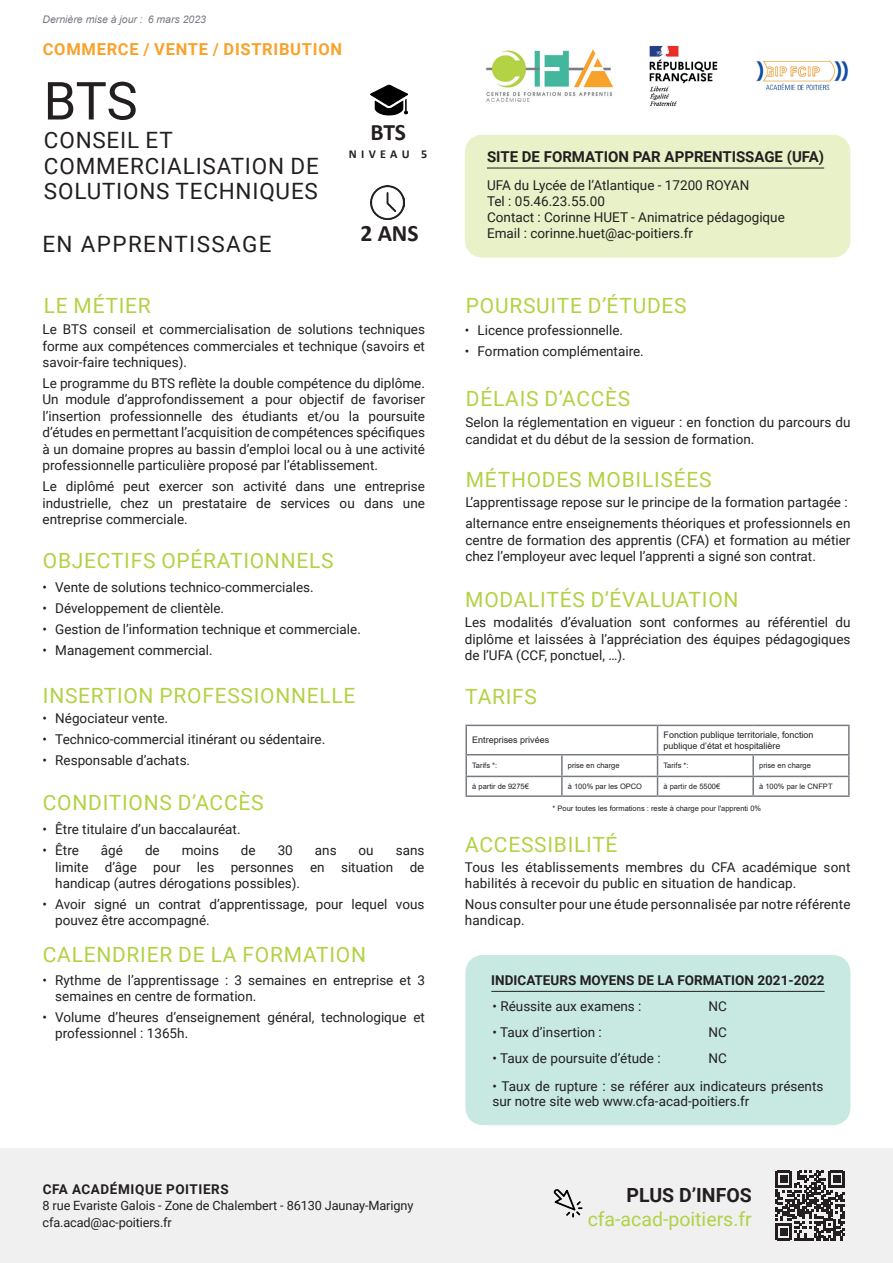
<style>
.page{position:relative;width:893px;height:1263px;background:#fff}
.page>*{position:absolute;margin:0;border:0;box-sizing:border-box;transform-origin:0 0}
.t1{font:52.5px "Roboto";color:#231f20}
.t2{font:700 23.55px "Calibri";color:#231f20}
.t3{font:22.5px/25.5px "Roboto";letter-spacing:.035em;color:#231f20}
.t4{font:22.5px "Roboto";letter-spacing:.06em;color:#231f20}
.t5{font:21px "Roboto";letter-spacing:.035em;color:#b2d244}
.t6{font:19.5px "Roboto";color:#b2d244}
.t7{font:700 19.5px "Roboto";color:#231f20}
.t8{font:700 16.5px "Roboto";letter-spacing:.045em;color:#f9a22b}
.t9{font:700 15px "Roboto";color:#231f20}
.t10{font:13.5px/16.5px "Roboto";color:#231f20}
.t11{font:700 13.5px "Roboto";color:#231f20}
.t12{font:700 13.5px "Roboto";letter-spacing:.045em;color:#231f20}
.t13{font:12.75px/16.5px "Roboto";letter-spacing:-.01em;color:#231f20}
.t14{font:700 12.15px "Calibri";letter-spacing:.36em;color:#231f20}
.t15{font:italic 10.5px "Arial";color:#777b82}
.t16{font:9px/10.8px "Arial";color:#231f20}
.t17{font:7.5px "Arial";color:#231f20}
</style>
<div class="page">
<div style="left:0;top:1148px;width:893px;height:115px;background:#f0f0f1"></div>
<img style="left:486px;top:49px;width:128px;height:53px">
<img style="left:371px;top:185px;width:34px;height:34px">
<img style="left:371px;top:84px;width:37px;height:32px">
<div style="left:465px;top:135px;width:385px;height:122px;background:#e8f1c7;border-radius:17px"></div>
<hr style="left:487px;top:168px;width:337px;height:1px;background:#231f20">
<div style="left:465px;top:955px;width:385px;height:170px;background:#c7e9e1;border-radius:17px"></div>
<hr style="left:491px;top:991px;width:334px;height:1px;background:#231f20">
<img style="left:649px;top:45px;width:199px;height:61px">
<svg style="left:775px;top:1170px;width:70px;height:70px"></svg>
<img style="left:554px;top:1189px;width:28px;height:28px">
<hr style="left:848px;top:726px;width:2px;height:28px;background:#777b82">
<hr style="left:465px;top:725px;width:97px;height:1px;background:#777b82">
<hr style="left:465px;top:726px;width:2px;height:28px;background:#777b82">
<hr style="left:562px;top:725px;width:95px;height:1px;background:#777b82">
<hr style="left:657px;top:725px;width:96px;height:1px;background:#777b82">
<hr style="left:753px;top:725px;width:97px;height:1px;background:#777b82">
<hr style="left:465px;top:754px;width:97px;height:1px;background:#777b82">
<hr style="left:465px;top:755px;width:2px;height:21px;background:#777b82">
<hr style="left:562px;top:754px;width:95px;height:1px;background:#777b82">
<hr style="left:561px;top:755px;width:2px;height:21px;background:#777b82">
<hr style="left:657px;top:754px;width:96px;height:1px;background:#777b82">
<hr style="left:753px;top:754px;width:97px;height:1px;background:#777b82">
<hr style="left:752px;top:755px;width:2px;height:21px;background:#777b82">
<hr style="left:848px;top:755px;width:2px;height:21px;background:#777b82">
<hr style="left:465px;top:776px;width:97px;height:1px;background:#777b82">
<svg style="left:465px;top:777px;width:2px;height:18px"></svg>
<hr style="left:562px;top:776px;width:95px;height:1px;background:#777b82">
<svg style="left:561px;top:777px;width:2px;height:18px"></svg>
<hr style="left:657px;top:776px;width:96px;height:1px;background:#777b82">
<svg style="left:657px;top:726px;width:1px;height:69px"></svg>
<hr style="left:753px;top:776px;width:97px;height:1px;background:#777b82">
<svg style="left:752px;top:777px;width:2px;height:18px"></svg>
<svg style="left:848px;top:777px;width:2px;height:18px"></svg>
<hr style="left:465px;top:795px;width:97px;height:2px;background:#777b82">
<hr style="left:562px;top:795px;width:95px;height:2px;background:#777b82">
<hr style="left:657px;top:795px;width:96px;height:2px;background:#777b82">
<hr style="left:753px;top:795px;width:97px;height:2px;background:#777b82">
<p class="t15" style="left:43px;top:13px;width:165px">Dernière mise à jour : 6 mars 2023</p>
<p class="t8" style="left:43px;top:37px;width:301px">COMMERCE / VENTE / DISTRIBUTION</p>
<h1 class="t1" style="left:44px;top:64px;width:96px">BTS</h1>
<h3 class="t3" style="left:44px;top:126px;width:276px">CONSEIL ET<br>COMMERCIALISATION DE<br>SOLUTIONS TECHNIQUES</h3>
<h3 class="t4" style="left:43px;top:228px;width:230px">EN APPRENTISSAGE</h3>
<h2 class="t2" style="left:371px;top:116px;width:37px">BTS</h2>
<p class="t14" style="left:349px;top:145px;width:80px">NIVEAU 5</p>
<p class="t9" style="left:487px;top:146px;width:339px">SITE DE FORMATION PAR APPRENTISSAGE (UFA)</p>
<p class="t10" style="left:487px;top:176px;width:299px">UFA du Lycée de l’Atlantique - 17200 ROYAN<br>Tel : 05.46.23.55.00<br>Contact : Corinne HUET - Animatrice pédagogique Email : corinne.huet@ac-poitiers.fr</p>
<h2 class="t2" style="left:360px;top:216px;width:60px">2 ANS</h2>
<h3 class="t5" style="left:44px;top:290px;width:109px">LE MÉTIER</h3>
<p class="t10" style="left:43px;top:321px;width:384px;text-align:justify">Le BTS conseil et commercialisation de solutions techniques forme aux compétences commerciales et technique (savoirs et savoir-faire techniques).</p>
<p class="t10" style="left:43px;top:374px;width:384px;text-align:justify">Le programme du BTS reflète la double compétence du diplôme.<br>Un module d’approfondissement a pour objectif de favoriser l’insertion professionnelle des étudiants et/ou la poursuite d’études en permettant l’acquisition de compétences spécifiques à un domaine propres au bassin d’emploi local ou à une activité professionnelle particulière proposé par l’établissement.</p>
<p class="t10" style="left:43px;top:478px;width:384px;text-align:justify">Le diplômé peut exercer son activité dans une entreprise industrielle, chez un prestataire de services ou dans une entreprise commerciale.</p>
<h3 class="t5" style="left:43px;top:546px;width:292px">OBJECTIFS OPÉRATIONNELS</h3>
<p class="t10" style="left:43px;top:579px;width:273px">• Vente de solutions technico-commerciales.</p>
<p class="t10" style="left:43px;top:599px;width:183px">• Développement de clientèle.</p>
<p class="t10" style="left:43px;top:620px;width:320px">• Gestion de l’information technique et commerciale.</p>
<p class="t10" style="left:43px;top:641px;width:172px">• Management commercial.</p>
<h3 class="t5" style="left:43px;top:681px;width:314px">INSERTION PROFESSIONNELLE</h3>
<p class="t10" style="left:43px;top:710px;width:127px">• Négociateur vente.</p>
<p class="t10" style="left:43px;top:730px;width:284px">• Technico-commercial itinérant ou sédentaire.</p>
<p class="t10" style="left:43px;top:751px;width:149px">• Responsable d’achats.</p>
<h3 class="t5" style="left:43px;top:788px;width:222px">CONDITIONS D’ACCÈS</h3>
<p class="t10" style="left:43px;top:821px;width:200px">• Être titulaire d’un baccalauréat.</p>
<p class="t10" style="left:43px;top:842px;width:38px">• Être</p>
<p class="t10" style="left:101px;top:842px;width:24px">âgé</p>
<p class="t10" style="left:145px;top:842px;width:16px">de</p>
<p class="t10" style="left:182px;top:842px;width:39px">moins</p>
<p class="t10" style="left:241px;top:842px;width:16px">de</p>
<p class="t10" style="left:278px;top:842px;width:17px">30</p>
<p class="t10" style="left:315px;top:842px;width:23px">ans</p>
<p class="t10" style="left:359px;top:842px;width:17px">ou</p>
<p class="t10" style="left:55px;top:842px;width:371px;text-align:justify;text-indent:340px">sans limite d’âge pour les personnes en situation de handicap (autres dérogations possibles).</p>
<p class="t10" style="left:55px;top:895px;width:371px;text-indent:-13px">• Avoir signé un contrat d’apprentissage, pour lequel vous pouvez être accompagné.</p>
<h3 class="t5" style="left:43px;top:940px;width:325px">CALENDRIER DE LA FORMATION</h3>
<p class="t10" style="left:55px;top:971px;width:371px;text-indent:-13px">• Rythme de l’apprentissage : 3 semaines en entreprise et 3 semaines en centre de formation.</p>
<p class="t10" style="left:55px;top:1008px;width:371px;text-indent:-13px">• Volume d’heures d’enseignement général, technologique et professionnel : 1365h.</p>
<p class="t12" style="left:43px;top:1179px;width:188px">CFA ACADÉMIQUE POITIERS</p>
<p class="t13" style="left:43px;top:1197px;width:372px">8 rue Evariste Galois - Zone de Chalembert - 86130 Jaunay-Marigny cfa.acad@ac-poitiers.fr</p>
<h3 class="t5" style="left:466px;top:291px;width:222px">POURSUITE D’ÉTUDES</h3>
<p class="t10" style="left:465px;top:322px;width:160px">• Licence professionnelle.</p>
<p class="t10" style="left:465px;top:343px;width:180px">• Formation complémentaire.</p>
<h3 class="t5" style="left:466px;top:384px;width:166px">DÉLAIS D’ACCÈS</h3>
<p class="t10" style="left:465px;top:413px;width:386px">Selon la réglementation en vigueur : en fonction du parcours du candidat et du début de la session de formation.</p>
<h3 class="t5" style="left:466px;top:465px;width:247px">MÉTHODES MOBILISÉES</h3>
<p class="t10" style="left:465px;top:492px;width:386px;line-height:20.7px">L’apprentissage repose sur le principe de la formation partagée : alternance entre enseignements théoriques et professionnels en</p>
<p class="t10" style="left:465px;top:531px;width:386px">centre de formation des apprentis (CFA) et formation au métier chez l’employeur avec lequel l’apprenti a signé son contrat.</p>
<h3 class="t5" style="left:465px;top:585px;width:275px">MODALITÉS D’ÉVALUATION</h3>
<p class="t10" style="left:465px;top:614px;width:387px;text-align:justify">Les modalités d’évaluation sont conformes au référentiel du diplôme et laissées à l’appréciation des équipes pédagogiques de l’UFA (CCF, ponctuel, …).</p>
<h3 class="t5" style="left:465px;top:682px;width:73px">TARIFS</h3>
<p class="t16" style="left:472px;top:735px;width:79px">Entreprises privées</p>
<p class="t16" style="left:663px;top:729px;width:152px">Fonction publique territoriale, fonction publique d’état et hospitalière</p>
<p class="t17" style="left:472px;top:760px;width:27px">Tarifs *:</p>
<p class="t17" style="left:568px;top:760px;width:53px">prise en charge</p>
<p class="t17" style="left:663px;top:760px;width:27px">Tarifs *:</p>
<p class="t17" style="left:759px;top:760px;width:53px">prise en charge</p>
<p class="t17" style="left:472px;top:781px;width:58px">à partir de 9275€</p>
<p class="t17" style="left:568px;top:781px;width:76px">à 100% par les OPCO</p>
<p class="t17" style="left:663px;top:781px;width:58px">à partir de 5500€</p>
<p class="t17" style="left:759px;top:781px;width:75px">à 100% par le CNFPT</p>
<p class="t17" style="left:553px;top:803px;width:210px">* Pour toutes les formations : reste à charge pour l'apprenti 0%</p>
<h3 class="t5" style="left:465px;top:829px;width:154px">ACCESSIBILITÉ</h3>
<p class="t10" style="left:465px;top:858px;width:387px">Tous les établissements membres du CFA académique sont habilités à recevoir du public en situation de handicap.</p>
<p class="t10" style="left:465px;top:895px;width:387px">Nous consulter pour une étude personnalisée par notre référente handicap.</p>
<p class="t11" style="left:491px;top:971px;width:335px">INDICATEURS MOYENS DE LA FORMATION 2021-2022</p>
<p class="t10" style="left:493px;top:997px;width:150px">• Réussite aux examens :</p>
<p class="t10" style="left:709px;top:997px;width:20px">NC</p>
<p class="t10" style="left:493px;top:1023px;width:111px">• Taux d’insertion :</p>
<p class="t10" style="left:709px;top:1023px;width:20px">NC</p>
<p class="t10" style="left:493px;top:1050px;width:170px">• Taux de poursuite d’étude :</p>
<p class="t10" style="left:709px;top:1050px;width:20px">NC</p>
<p class="t10" style="left:493px;top:1078px;width:332px;line-height:15px">• Taux de rupture : se référer aux indicateurs présents sur notre site web www.cfa-acad-poitiers.fr</p>
<h3 class="t7" style="left:626px;top:1182px;width:127px">PLUS D’INFOS</h3>
<h3 class="t6" style="left:588px;top:1205px;width:166px">cfa-acad-poitiers.fr</h3>
</div>
